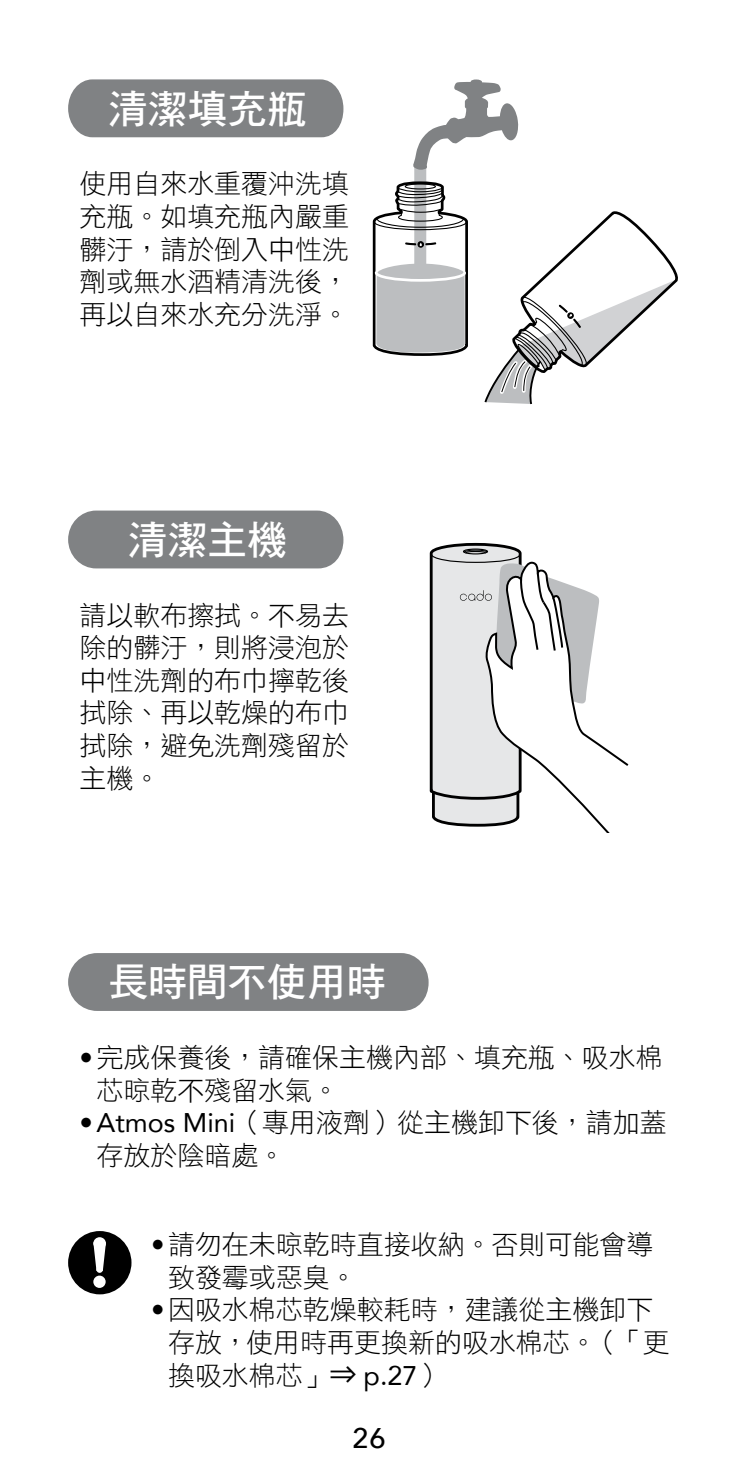
<style>
.page{position:relative;width:738px;height:1475px;background:#fff}
.page>*{position:absolute;margin:0;border:0;box-sizing:border-box;transform-origin:0 0}
.t1{font:39.6px "DF Hei Std W7";color:#fff}
.t2{font:500 28.4px "Avenir Next";color:#000}
.t3{font:26.8px/32.8px "DF Hei Std W3";color:#000}
.s1{font-family:"Avenir"}
.s2{font-family:"Shin Go Pro"}
</style>
<div class="page">
<div style="left:68px;top:79px;width:275px;height:58px;background:#808284"></div>
<svg style="left:372px;top:79px;width:306px;height:326px"></svg>
<div style="left:68px;top:510px;width:275px;height:58px;background:#808284"></div>
<svg style="left:429px;top:542px;width:199px;height:290px"></svg>
<div style="left:68px;top:952px;width:360px;height:58px;background:#808284;border-radius:28px"></div>
<div style="left:68px;top:1230px;width:63px;height:64px;background:#000;border-radius:50%"></div>
<div style="left:93px;top:1275px;width:13px;height:12px;background:#fff;border-radius:50%"></div>
<svg style="left:93px;top:1245px;width:13px;height:24px"></svg>
<div style="left:93px;top:1236px;width:13px;height:13px;background:#fff;border-radius:50%"></div>
<div style="left:96px;top:1265px;width:7px;height:7px;background:#fff;border-radius:50%"></div>
<h1 class="t1" style="left:108px;top:87px;width:200px">清潔填充瓶</h1>
<p class="t3" style="left:79px;top:167px;width:271px;text-align:justify">使用自來水重覆沖洗填充瓶。如填充瓶內嚴重髒汙，請於倒入中性洗劑或無水酒精清洗後，再以自來水充分洗淨。</p>
<h1 class="t1" style="left:128px;top:518px;width:160px">清潔主機</h1>
<p class="t3" style="left:79px;top:598px;width:271px;text-align:justify">請以軟布擦拭。不易去除的髒汙，則將浸泡於中性洗劑的布巾擰乾後拭除、再以乾燥的布巾拭除，避免洗劑殘留於主機。</p>
<h1 class="t1" style="left:108px;top:960px;width:279px">長時間不使用時</h1>
<p class="t3" style="left:96px;top:1040px;width:567px;text-indent:-17px"><span class="s1">•</span> 完成保養後，請確保主機內部、填充瓶、吸水棉芯晾乾不殘留水氣。</p>
<p class="t3" style="left:96px;top:1105px;width:571px;text-indent:-17px"><span class="s1">• Atmos Mini</span>（專用液劑）從主機卸下後，請加蓋存放於陰暗處。</p>
<p class="t3" style="left:168px;top:1227px;width:486px;text-indent:-17px"><span class="s1">•</span> 請勿在未晾乾時直接收納。否則可能會導致發霉或惡臭。</p>
<p class="t3" style="left:168px;top:1292px;width:503px;text-indent:-17px"><span class="s1">•</span> 因吸水棉芯乾燥較耗時，建議從主機卸下存放，使用時再更換新的吸水棉芯。（「更換吸水棉芯」<span class="s2">⇒</span> <span class="s1">p.27</span>）</p>
<p class="t2" style="left:352px;top:1413px;width:35px">26</p>
</div>
